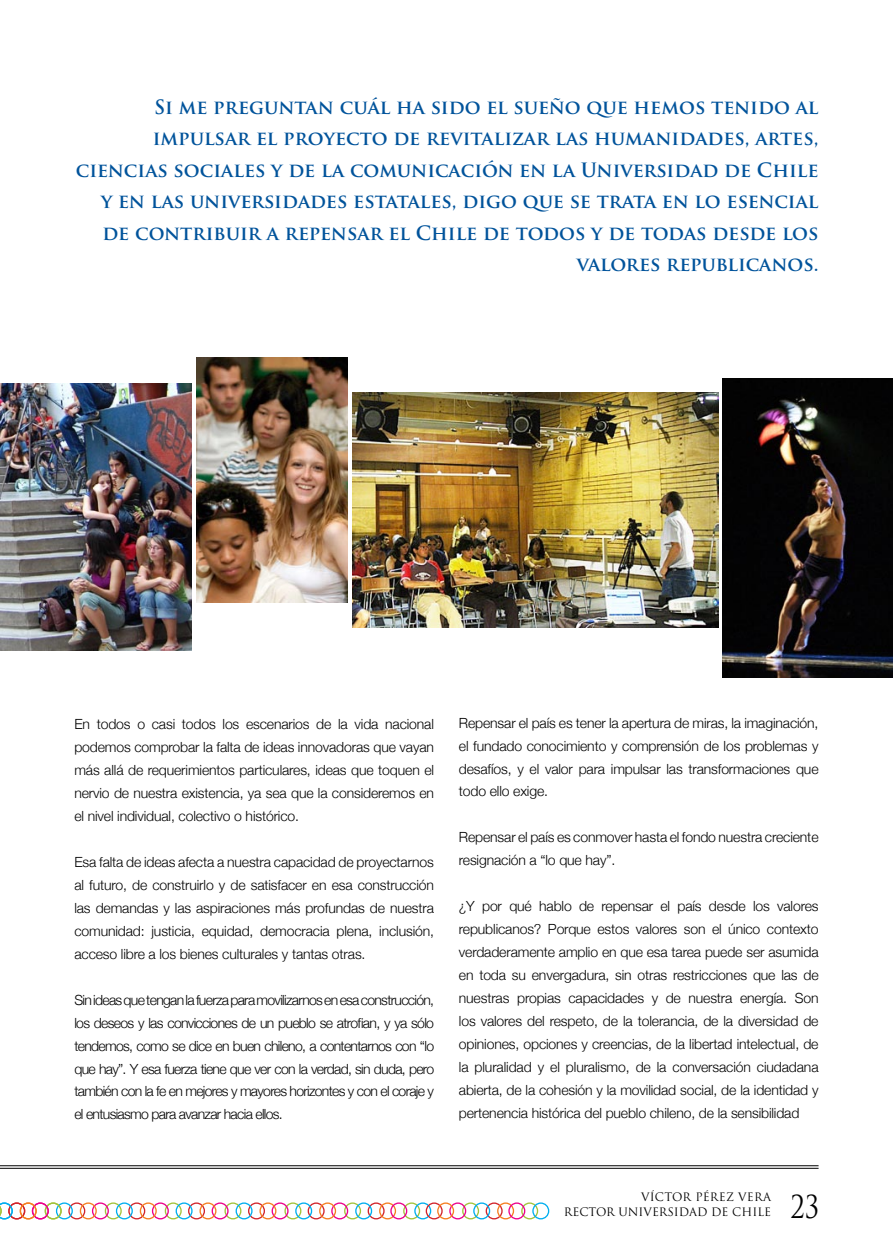
<style>
.page{position:relative;width:893px;height:1241px;background:#fff}
.page>*{position:absolute;margin:0;border:0;box-sizing:border-box;transform-origin:0 0}
.t1{font:30.8px "Trajan Pro";color:#000;scale:.82 1}
.t2{font:700 19.25px/31.5px "Trajan Pro";color:#00539b;text-align:right}
.t3{font:300 14px/22.9px "Helvetica Neue";letter-spacing:-.01em;color:#000;text-align:justify}
.t4{font:11.38px/15.8px "Trajan Pro";color:#000;text-align:right}
</style>
<div class="page">
<img style="left:197px;top:357px;width:150px;height:245px">
<img style="left:352px;top:392px;width:366px;height:235px">
<img style="left:0;top:384px;width:192px;height:266px">
<img style="left:723px;top:378px;width:170px;height:299px">
<hr style="left:0;top:1165px;width:819px;height:1px;background:#000">
<hr style="left:0;top:1167px;width:819px;height:1px;background:#000">
<div style="left:105px;top:1202px;width:17px;height:17px;border:1px solid #a2c33a;border-radius:50%"></div>
<div style="left:92px;top:1202px;width:17px;height:17px;border:1px solid #ec008c;border-radius:50%"></div>
<div style="left:68px;top:1202px;width:17px;height:17px;border:1px solid #d2232a;border-radius:50%"></div>
<div style="left:80px;top:1202px;width:17px;height:17px;border:1px solid #f57e20;border-radius:50%"></div>
<div style="left:56px;top:1202px;width:17px;height:17px;border:1px solid #00aeef;border-radius:50%"></div>
<div style="left:165px;top:1202px;width:17px;height:17px;border:1px solid #a2c33a;border-radius:50%"></div>
<div style="left:152px;top:1202px;width:17px;height:17px;border:1px solid #ec008c;border-radius:50%"></div>
<div style="left:128px;top:1202px;width:17px;height:17px;border:1px solid #d2232a;border-radius:50%"></div>
<div style="left:140px;top:1202px;width:17px;height:17px;border:1px solid #f57e20;border-radius:50%"></div>
<div style="left:116px;top:1202px;width:17px;height:17px;border:1px solid #00aeef;border-radius:50%"></div>
<div style="left:45px;top:1202px;width:17px;height:17px;border:1px solid #a2c33a;border-radius:50%"></div>
<div style="left:32px;top:1202px;width:17px;height:17px;border:1px solid #ec008c;border-radius:50%"></div>
<div style="left:8px;top:1202px;width:17px;height:17px;border:1px solid #d2232a;border-radius:50%"></div>
<div style="left:20px;top:1202px;width:17px;height:17px;border:1px solid #f57e20;border-radius:50%"></div>
<svg style="left:0;top:1202px;width:13px;height:17px"></svg>
<div style="left:224px;top:1202px;width:17px;height:17px;border:1px solid #a2c33a;border-radius:50%"></div>
<div style="left:212px;top:1202px;width:17px;height:17px;border:1px solid #ec008c;border-radius:50%"></div>
<div style="left:188px;top:1202px;width:17px;height:17px;border:1px solid #d2232a;border-radius:50%"></div>
<div style="left:199px;top:1202px;width:17px;height:17px;border:1px solid #f57e20;border-radius:50%"></div>
<div style="left:176px;top:1202px;width:17px;height:17px;border:1px solid #00aeef;border-radius:50%"></div>
<div style="left:284px;top:1202px;width:17px;height:17px;border:1px solid #a2c33a;border-radius:50%"></div>
<div style="left:272px;top:1202px;width:17px;height:17px;border:1px solid #ec008c;border-radius:50%"></div>
<div style="left:248px;top:1202px;width:17px;height:17px;border:1px solid #d2232a;border-radius:50%"></div>
<div style="left:259px;top:1202px;width:17px;height:17px;border:1px solid #f57e20;border-radius:50%"></div>
<div style="left:236px;top:1202px;width:17px;height:17px;border:1px solid #00aeef;border-radius:50%"></div>
<div style="left:344px;top:1202px;width:17px;height:17px;border:1px solid #a2c33a;border-radius:50%"></div>
<div style="left:331px;top:1202px;width:17px;height:17px;border:1px solid #ec008c;border-radius:50%"></div>
<div style="left:308px;top:1202px;width:17px;height:17px;border:1px solid #d2232a;border-radius:50%"></div>
<div style="left:319px;top:1202px;width:17px;height:17px;border:1px solid #f57e20;border-radius:50%"></div>
<div style="left:295px;top:1202px;width:17px;height:17px;border:1px solid #00aeef;border-radius:50%"></div>
<div style="left:368px;top:1202px;width:17px;height:17px;border:1px solid #d2232a;border-radius:50%"></div>
<div style="left:379px;top:1202px;width:17px;height:17px;border:1px solid #f57e20;border-radius:50%"></div>
<div style="left:355px;top:1202px;width:17px;height:17px;border:1px solid #00aeef;border-radius:50%"></div>
<div style="left:403px;top:1202px;width:17px;height:17px;border:1px solid #a2c33a;border-radius:50%"></div>
<div style="left:390px;top:1202px;width:17px;height:17px;border:1px solid #ec008c;border-radius:50%"></div>
<div style="left:414px;top:1202px;width:17px;height:17px;border:1px solid #00aeef;border-radius:50%"></div>
<div style="left:462px;top:1202px;width:17px;height:17px;border:1px solid #a2c33a;border-radius:50%"></div>
<div style="left:449px;top:1202px;width:17px;height:17px;border:1px solid #ec008c;border-radius:50%"></div>
<div style="left:426px;top:1202px;width:17px;height:17px;border:1px solid #d2232a;border-radius:50%"></div>
<div style="left:437px;top:1202px;width:17px;height:17px;border:1px solid #f57e20;border-radius:50%"></div>
<div style="left:486px;top:1202px;width:17px;height:17px;border:1px solid #d2232a;border-radius:50%"></div>
<div style="left:497px;top:1202px;width:17px;height:17px;border:1px solid #f57e20;border-radius:50%"></div>
<div style="left:473px;top:1202px;width:17px;height:17px;border:1px solid #00aeef;border-radius:50%"></div>
<div style="left:521px;top:1202px;width:17px;height:17px;border:1px solid #a2c33a;border-radius:50%"></div>
<div style="left:508px;top:1202px;width:17px;height:17px;border:1px solid #ec008c;border-radius:50%"></div>
<div style="left:532px;top:1202px;width:17px;height:17px;border:1px solid #00aeef;border-radius:50%"></div>
<p class="t2" style="left:76px;top:91px;width:744px">Si me preguntan cuál ha sido el sueño que hemos tenido al impulsar el proyecto de revitalizar las humanidades, artes, ciencias sociales y de la comunicación en la Universidad de Chile y en las universidades estatales, digo que se trata en lo esencial de contribuir a repensar el Chile de todos y de todas desde los valores republicanos.</p>
<p class="t3" style="left:74px;top:712px;width:361px">En todos o casi todos los escenarios de la vida nacional podemos comprobar la falta de ideas innovadoras que vayan más allá de requerimientos particulares, ideas que toquen el nervio de nuestra existencia, ya sea que la consideremos en el nivel individual, colectivo o histórico.</p>
<p class="t3" style="left:74px;top:850px;width:361px">Esa falta de ideas afecta a nuestra capacidad de proyectarnos al futuro, de construirlo y de satisfacer en esa construcción las demandas y las aspiraciones más profundas de nuestra comunidad: justicia, equidad, democracia plena, inclusión, acceso libre a los bienes culturales y tantas otras.</p>
<p class="t3" style="left:74px;top:987px;width:361px">Sin ideas que tengan la fuerza para movilizarnos en esa construcción, los deseos y las convicciones de un pueblo se atrofian, y ya sólo tendemos, como se dice en buen chileno, a contentarnos con “lo que hay”. Y esa fuerza tiene que ver con la verdad, sin duda, pero también con la fe en mejores y mayores horizontes y con el coraje y el entusiasmo para avanzar hacia ellos.</p>
<p class="t3" style="left:459px;top:710px;width:361px">Repensar el país es tener la apertura de miras, la imaginación, el fundado conocimiento y comprensión de los problemas y desafíos, y el valor para impulsar las transformaciones que todo ello exige.</p>
<p class="t3" style="left:459px;top:825px;width:361px">Repensar el país es conmover hasta el fondo nuestra creciente resignación a “lo que hay”.</p>
<p class="t3" style="left:459px;top:894px;width:361px">¿Y por qué hablo de repensar el país desde los valores republicanos? Porque estos valores son el único contexto verdaderamente amplio en que esa tarea puede ser asumida en toda su envergadura, sin otras restricciones que las de nuestras propias capacidades y de nuestra energía. Son los valores del respeto, de la tolerancia, de la diversidad de opiniones, opciones y creencias, de la libertad intelectual, de la pluralidad y el pluralismo, de la conversación ciudadana abierta, de la cohesión y la movilidad social, de la identidad y pertenencia histórica del pueblo chileno, de la sensibilidad</p>
<p class="t4" style="left:564px;top:1188px;width:209px">VÍCTOR PÉREZ VERA<br>RECTOR UNIVERSIDAD DE CHILE</p>
<h1 class="t1" style="left:791px;top:1187px;width:36px">23</h1>
</div>
